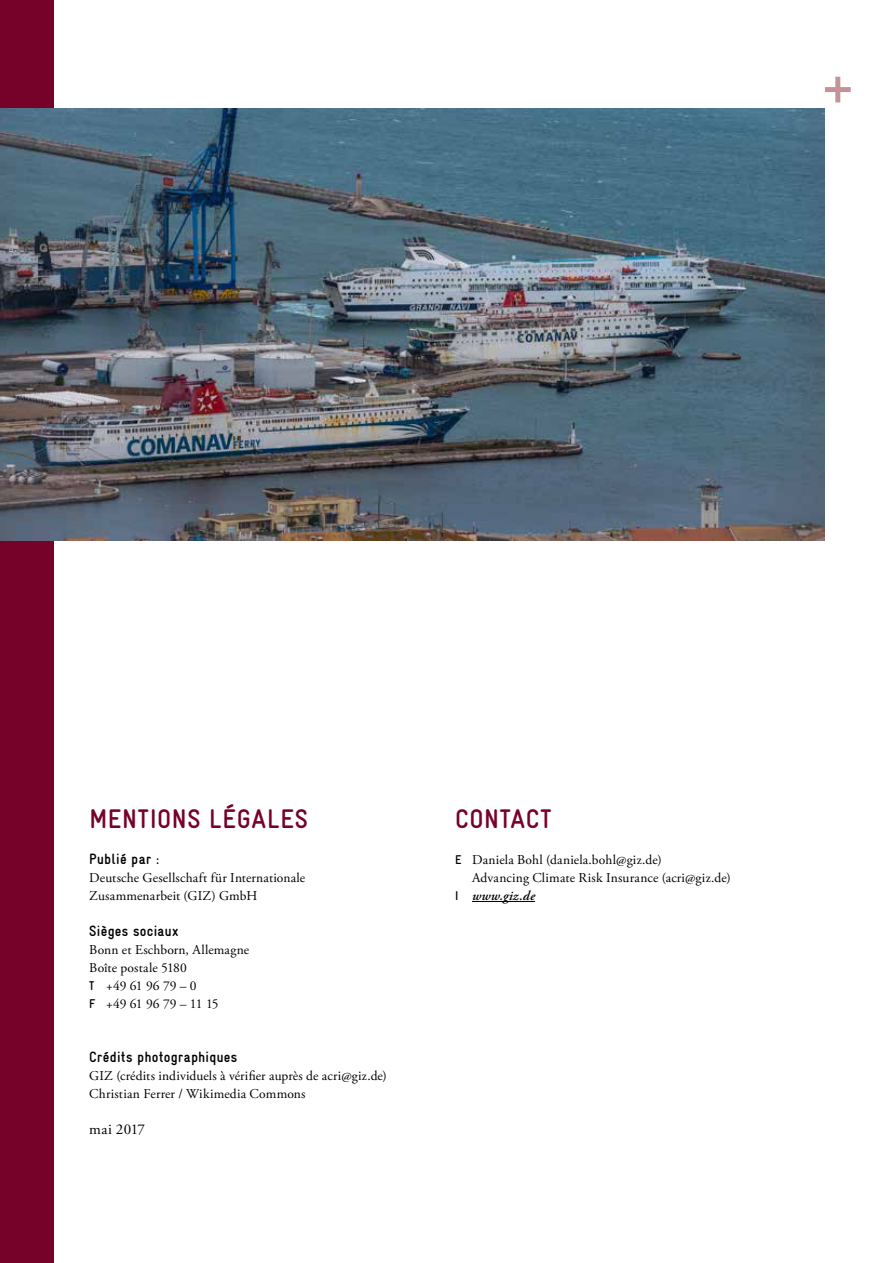
<style>
.page{position:relative;width:893px;height:1263px;background:#fff}
.page>*{position:absolute;margin:0;border:0;box-sizing:border-box;transform-origin:0 0}
.t1{font:700 condensed 27px "GIZ Gravur Pro";letter-spacing:.03em;color:#760229}
.t2{font:700 condensed 15px "GIZ Gravur Pro";letter-spacing:.02em;color:#000}
.t3{font:15px "Adobe Garamond Pro";letter-spacing:.02em;color:#000}
.t4{font:13.5px/18px "Adobe Garamond Pro";letter-spacing:.01em;color:#000}
.t5{font:italic 600 13.5px "Adobe Garamond Pro";letter-spacing:.02em;color:#000}
.s1{font-family:"GIZ Gravur Pro";font-weight:700;font-stretch:condensed;font-size:12.75px}
.s2{font-family:"GIZ Gravur Pro";font-weight:700;font-style:normal;font-stretch:condensed;font-size:12.75px}
</style>
<div class="page">
<div style="left:0;top:0;width:54px;height:1263px;background:#760229"></div>
<div style="left:825px;top:87px;width:26px;height:5px;background:#c49399"></div>
<div style="left:835px;top:77px;width:5px;height:25px;background:#c49399"></div>
<hr style="left:472px;top:901px;width:63px;height:1px;background:#000">
<img style="left:0;top:108px;width:825px;height:432px">
<h1 class="t1" style="left:89px;top:803px;width:220px">MENTIONS LÉGALES</h1>
<p class="t2" style="left:89px;top:850px;width:71px">Publié par :</p>
<p class="t4" style="left:89px;top:869px;width:217px">Deutsche Gesellschaft für Internationale<br>Zusammenarbeit (GIZ) GmbH</p>
<p class="t2" style="left:89px;top:922px;width:91px">Sièges sociaux</p>
<p class="t4" style="left:89px;top:941px;width:161px">Bonn et Eschborn, Allemagne<br>Boîte postale 5180<br><span class="s1">T</span> +49 61 96 79 – 0<br><span class="s1">F</span> +49 61 96 79 – 11 15</p>
<p class="t2" style="left:89px;top:1048px;width:150px">Crédits photographiques</p>
<p class="t4" style="left:89px;top:1067px;width:299px">GIZ (crédits individuels à vérifier auprès de acri@giz.de)<br>Christian Ferrer / Wikimedia Commons</p>
<p class="t3" style="left:89px;top:1120px;width:57px">mai 2017</p>
<h1 class="t1" style="left:455px;top:803px;width:98px">CONTACT</h1>
<p class="t4" style="left:455px;top:851px;width:208px"><span class="s1">E</span> Daniela Bohl (daniela.bohl@giz.de)</p>
<p class="t4" style="left:472px;top:869px;width:260px">Advancing Climate Risk Insurance (acri@giz.de)</p>
<p class="t5" style="left:455px;top:888px;width:82px"><span class="s2">I</span> www.giz.de</p>
</div>
